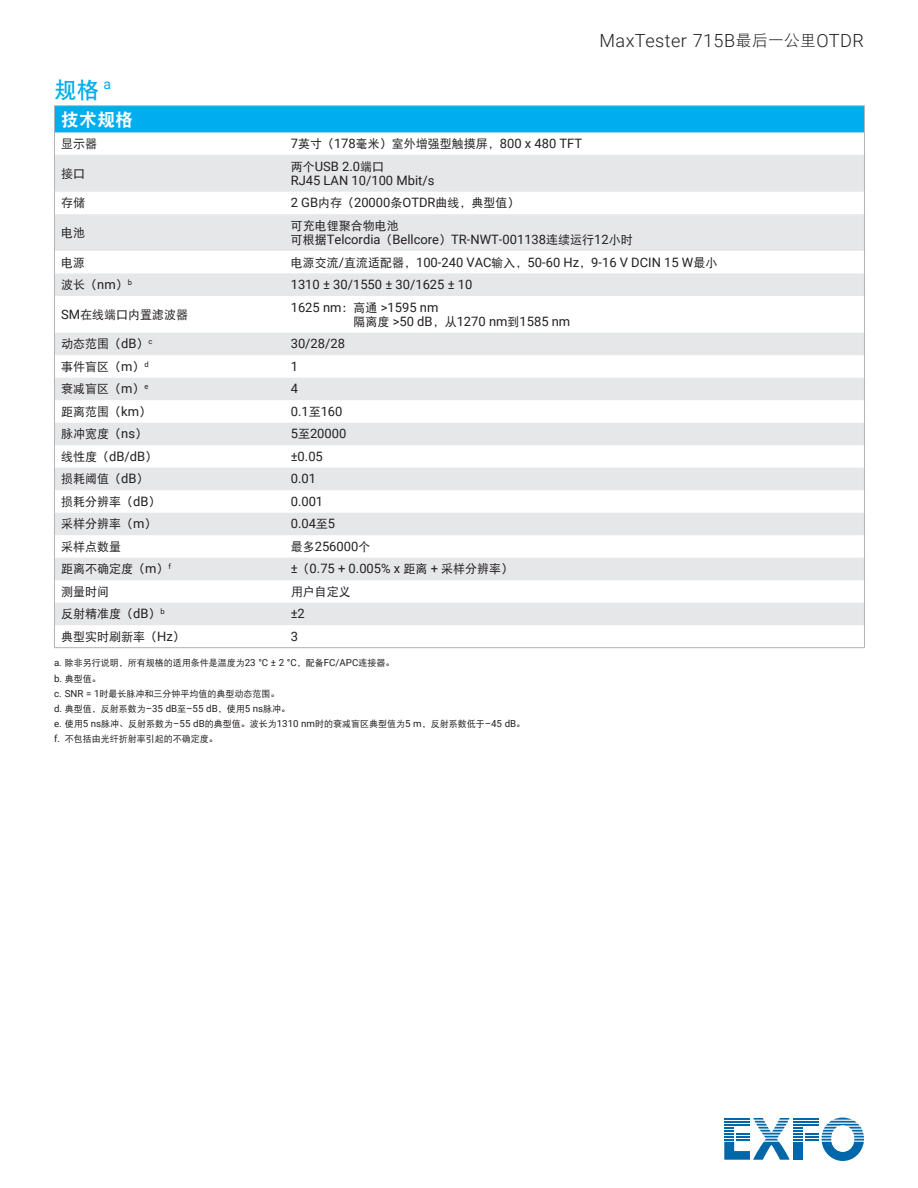
<style>
.page{position:relative;width:918px;height:1188px;background:#fff}
.page>*{position:absolute;margin:0;border:0;box-sizing:border-box;transform-origin:0 0}
.t1{font:22.5px "DF Hei W7";color:#00aeef}
.t2{font:300 18.15px "Roboto";letter-spacing:.025em;color:#231f20}
.t3{font:18px "DF Hei W9";color:#fff}
.t4{font:12.9px/14.2px "Roboto";color:#231f20}
.t5{font:12px "DF Hei W5";color:#231f20}
.t6{font:9px/15.1px "DF Hei W5";color:#231f20}
.s1{font-family:"DF Hei W3";font-weight:400;font-size:15.75px}
.s2{font-family:"Roboto";font-size:12.9px}
.s3{font-family:"DF Hei W5";font-size:12px}
.s4{font-family:"Roboto";font-size:9.75px}
</style>
<div class="page">
<svg style="left:724px;top:1118px;width:140px;height:43px"></svg>
<hr style="left:724px;top:1124px;width:26px;height:2px;background:#0068a9">
<div style="left:54px;top:106px;width:810px;height:26px;background:#00aeef"></div>
<svg style="left:55px;top:155px;width:809px;height:470px;fill:#e6e7e9"></svg>
<hr style="left:54px;top:105px;width:230px;height:1px;background:#b2b3b7">
<hr style="left:284px;top:105px;width:581px;height:1px;background:#b2b3b7">
<svg style="left:54px;top:106px;width:1px;height:49px"></svg>
<svg style="left:864px;top:106px;width:1px;height:49px"></svg>
<hr style="left:54px;top:155px;width:1px;height:37px;background:#b2b3b7">
<hr style="left:864px;top:155px;width:1px;height:37px;background:#b2b3b7">
<svg style="left:54px;top:192px;width:1px;height:22px"></svg>
<svg style="left:864px;top:192px;width:1px;height:22px"></svg>
<hr style="left:54px;top:214px;width:1px;height:37px;background:#b2b3b7">
<hr style="left:864px;top:214px;width:1px;height:37px;background:#b2b3b7">
<svg style="left:54px;top:251px;width:1px;height:45px"></svg>
<svg style="left:864px;top:251px;width:1px;height:45px"></svg>
<hr style="left:54px;top:296px;width:1px;height:37px;background:#b2b3b7">
<hr style="left:864px;top:296px;width:1px;height:37px;background:#b2b3b7">
<svg style="left:54px;top:333px;width:1px;height:314px"></svg>
<svg style="left:864px;top:333px;width:1px;height:314px"></svg>
<hr style="left:54px;top:647px;width:230px;height:1px;background:#b2b3b7">
<hr style="left:284px;top:647px;width:581px;height:1px;background:#b2b3b7">
<h2 class="t2" style="left:599px;top:28px;width:266px">MaxTester 715B<span class="s1">最后一公里</span>OTDR</h2>
<h1 class="t1" style="left:54px;top:78px;width:59px">规格 <sup>a</sup></h1>
<h3 class="t3" style="left:61px;top:110px;width:73px">技术规格</h3>
<p class="t5" style="left:61px;top:138px;width:37px">显示器</p>
<p class="t5" style="left:291px;top:138px;width:293px"><span class="s2">7</span>英寸（<span class="s2">178</span>毫米）室外增强型触摸屏，<span class="s2">800 x 480 TFT</span></p>
<p class="t5" style="left:61px;top:167px;width:25px">接口</p>
<p class="t4" style="left:291px;top:158px;width:145px"><span class="s3">两个</span>USB 2.0<span class="s3">端口<br></span>RJ45 LAN 10/100 Mbit/s</p>
<p class="t5" style="left:61px;top:197px;width:25px">存储</p>
<p class="t4" style="left:291px;top:195px;width:230px">2 GB<span class="s3">内存（</span>20000<span class="s3">条</span>OTDR<span class="s3">曲线，典型值）</span></p>
<p class="t5" style="left:61px;top:227px;width:25px">电池</p>
<p class="t5" style="left:291px;top:220px;width:109px">可充电锂聚合物电池</p>
<p class="t4" style="left:291px;top:232px;width:344px"><span class="s3">可根据</span>Telcordia<span class="s3">（</span>Bellcore<span class="s3">）</span>TR-NWT-001138<span class="s3">连续运行</span>12<span class="s3">小时</span></p>
<p class="t5" style="left:61px;top:256px;width:25px">电源</p>
<p class="t4" style="left:291px;top:254px;width:428px"><span class="s3">电源交流</span>/<span class="s3">直流适配器，</span>100-240 VAC<span class="s3">输入，</span>50-60 Hz<span class="s3">，</span>9-16 V DCIN 15 W<span class="s3">最小</span></p>
<p class="t5" style="left:61px;top:279px;width:72px">波长（<span class="s2">nm</span>）<sup>b</sup></p>
<p class="t4" style="left:291px;top:277px;width:183px">1310 ± 30/1550 ± 30/1625 ± 10</p>
<p class="t5" style="left:61px;top:308px;width:128px"><span class="s2">SM</span>在线端口内置滤波器</p>
<p class="t4" style="left:354px;top:299px;width:218px;text-indent:-63px">1625 nm<span class="s3">：高通</span> &gt;1595 nm<br><span class="s3">隔离度</span> &gt;50 dB<span class="s3">，从</span>1270 nm<span class="s3">到</span>1585 nm</p>
<p class="t5" style="left:61px;top:338px;width:93px">动态范围（<span class="s2">dB</span>）<sup>c</sup></p>
<p class="t4" style="left:291px;top:336px;width:56px">30/28/28</p>
<p class="t5" style="left:61px;top:361px;width:89px">事件盲区（<span class="s2">m</span>）<sup>d</sup></p>
<p class="t4" style="left:291px;top:359px;width:9px">1</p>
<p class="t5" style="left:61px;top:383px;width:89px">衰减盲区（<span class="s2">m</span>）<sup>e</sup></p>
<p class="t4" style="left:291px;top:381px;width:9px">4</p>
<p class="t5" style="left:61px;top:406px;width:91px">距离范围（<span class="s2">km</span>）</p>
<p class="t4" style="left:291px;top:404px;width:53px">0.1<span class="s3">至</span>160</p>
<p class="t5" style="left:61px;top:428px;width:87px">脉冲宽度（<span class="s2">ns</span>）</p>
<p class="t4" style="left:291px;top:426px;width:57px">5<span class="s3">至</span>20000</p>
<p class="t5" style="left:61px;top:451px;width:98px">线性度（<span class="s2">dB/dB</span>）</p>
<p class="t4" style="left:291px;top:449px;width:34px">±0.05</p>
<p class="t5" style="left:61px;top:473px;width:89px">损耗阈值（<span class="s2">dB</span>）</p>
<p class="t4" style="left:291px;top:471px;width:27px">0.01</p>
<p class="t5" style="left:61px;top:496px;width:101px">损耗分辨率（<span class="s2">dB</span>）</p>
<p class="t4" style="left:291px;top:494px;width:34px">0.001</p>
<p class="t5" style="left:61px;top:518px;width:97px">采样分辨率（<span class="s2">m</span>）</p>
<p class="t4" style="left:291px;top:516px;width:46px">0.04<span class="s3">至</span>5</p>
<p class="t5" style="left:61px;top:541px;width:62px">采样点数量</p>
<p class="t4" style="left:291px;top:539px;width:81px"><span class="s3">最多</span>256000<span class="s3">个</span></p>
<p class="t5" style="left:61px;top:563px;width:111px">距离不确定度（<span class="s2">m</span>）<sup>f</sup></p>
<p class="t4" style="left:291px;top:561px;width:224px">±<span class="s3">（</span>0.75 + 0.005% x <span class="s3">距离</span> + <span class="s3">采样分辨率）</span></p>
<p class="t5" style="left:61px;top:586px;width:49px">测量时间</p>
<p class="t5" style="left:291px;top:586px;width:61px">用户自定义</p>
<p class="t5" style="left:61px;top:608px;width:105px">反射精准度（<span class="s2">dB</span>）<sup>b</sup></p>
<p class="t4" style="left:291px;top:606px;width:16px">±2</p>
<p class="t5" style="left:61px;top:631px;width:125px">典型实时刷新率（<span class="s2">Hz</span>）</p>
<p class="t4" style="left:291px;top:629px;width:9px">3</p>
<p class="t6" style="left:54px;top:656px;width:473px"><span class="s4">a.</span> 除非另行说明，所有规格的适用条件是温度为<span class="s4">23 °C ± 2 °C</span>，配备<span class="s4">FC/APC</span>连接器。<br><span class="s4">b.</span> 典型值。<br><span class="s4">c. SNR = 1</span>时最长脉冲和三分钟平均值的典型动态范围。<br><span class="s4">d.</span> 典型值，反射系数为<span class="s4">–35 dB</span>至<span class="s4">–55 dB</span>，使用<span class="s4">5 ns</span>脉冲。<br><span class="s4">e.</span> 使用<span class="s4">5 ns</span>脉冲、反射系数为<span class="s4">–55 dB</span>的典型值。波长为<span class="s4">1310 nm</span>时的衰减盲区典型值为<span class="s4">5 m</span>，反射系数低于<span class="s4">–45 dB</span>。<span class="s4">f.</span> 不包括由光纤折射率引起的不确定度。</p>
</div>
